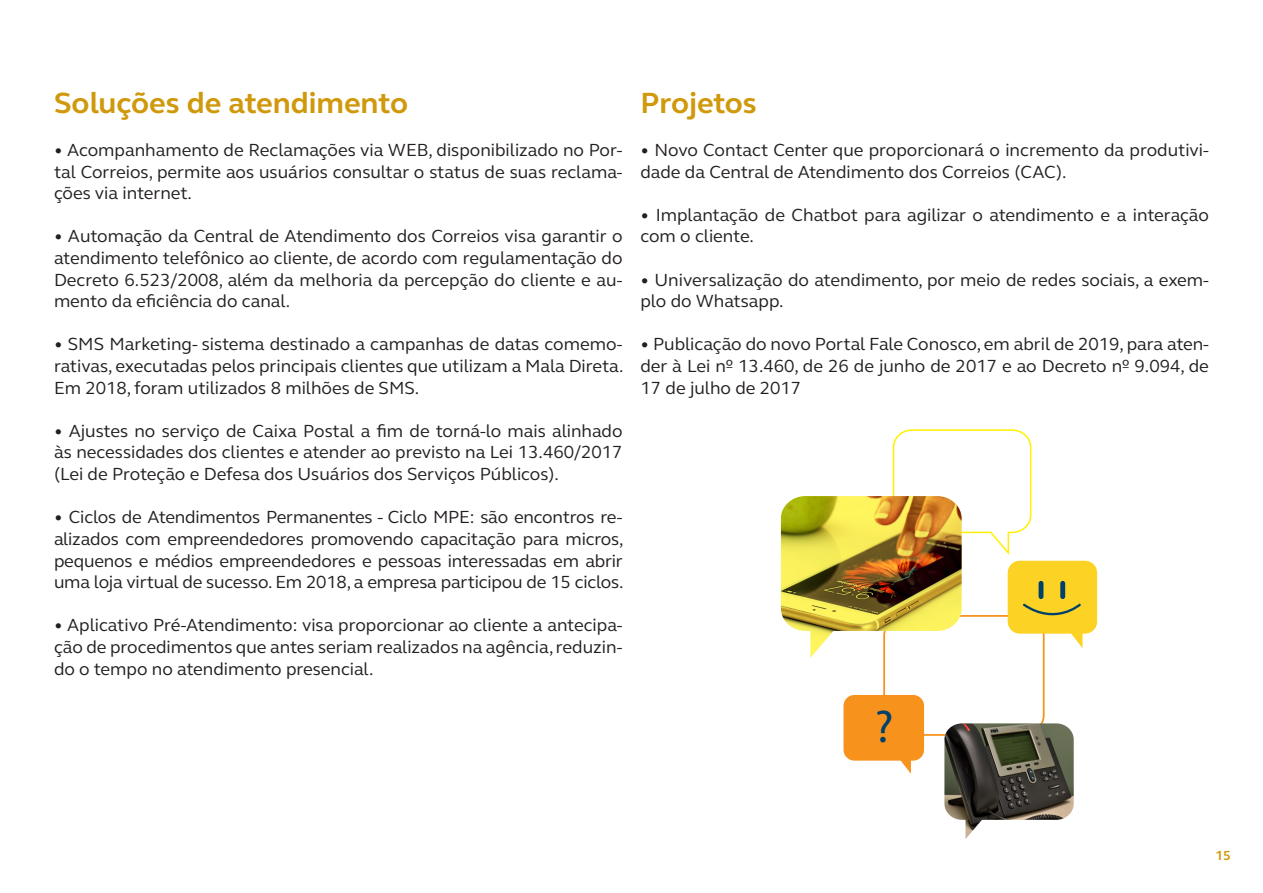
<style>
.page{position:relative;width:1263px;height:893px;background:#fff}
.page>*{position:absolute;margin:0;border:0;box-sizing:border-box;transform-origin:0 0}
.t1{font:45.9px "Myriad Pro";color:#00416a}
.titulo_nivel1{font:700 30px "FS Elliot";color:#d0990c}
.corpo{font:18px/21.6px "FS Elliot";color:#231f20;text-align:justify}
.t2{font:700 13.5px "FS Elliot";color:#d0990c}
</style>
<div class="page">
<svg style="left:781px;top:496px;width:62px;height:162px"></svg>
<img style="left:944px;top:774px;width:130px;height:65px">
<svg style="left:843px;top:429px;width:254px;height:345px"></svg>
<div style="left:1060px;top:581px;width:5px;height:18px;background:#00416a;border-radius:2px"></div>
<div style="left:1038px;top:581px;width:5px;height:18px;background:#00416a;border-radius:2px"></div>
<p class="titulo_nivel1" style="left:54px;top:83px;width:356px">Soluções de atendimento</p>
<p class="corpo" style="left:54px;top:139px;width:570px">• Acompanhamento de Reclamações via WEB, disponibilizado no Por&shy;tal Correios, permite aos usuários consultar o status de suas reclama&shy;ções via internet.</p>
<p class="corpo" style="left:54px;top:225px;width:570px">• Automação da Central de Atendimento dos Correios visa garantir o atendimento telefônico ao cliente, de acordo com regulamentação do Decreto 6.523/2008, além da melhoria da percepção do cliente e au&shy;mento da eficiência do canal.</p>
<p class="corpo" style="left:54px;top:333px;width:571px">• SMS Marketing- sistema destinado a campanhas de datas comemo&shy;rativas, executadas pelos principais clientes que utilizam a Mala Direta.<br>Em 2018, foram utilizados 8 milhões de SMS.</p>
<p class="corpo" style="left:54px;top:420px;width:570px">• Ajustes no serviço de Caixa Postal a fim de torná-lo mais alinhado às necessidades dos clientes e atender ao previsto na Lei 13.460/2017 (Lei de Proteção e Defesa dos Usuários dos Serviços Públicos).</p>
<p class="corpo" style="left:54px;top:506px;width:571px">• Ciclos de Atendimentos Permanentes - Ciclo MPE: são encontros re&shy;alizados com empreendedores promovendo capacitação para micros, pequenos e médios empreendedores e pessoas interessadas em abrir uma loja virtual de sucesso. Em 2018, a empresa participou de 15 ciclos.</p>
<p class="corpo" style="left:54px;top:614px;width:570px">• Aplicativo Pré-Atendimento: visa proporcionar ao cliente a antecipa&shy;ção de procedimentos que antes seriam realizados na agência, reduzin&shy;do o tempo no atendimento presencial.</p>
<p class="titulo_nivel1" style="left:640px;top:83px;width:118px">Projetos</p>
<p class="corpo" style="left:640px;top:139px;width:570px">• Novo Contact Center que proporcionará o incremento da produtivi&shy;dade da Central de Atendimento dos Correios (CAC).</p>
<p class="corpo" style="left:640px;top:204px;width:570px">• Implantação de Chatbot para agilizar o atendimento e a interação com o cliente.</p>
<p class="corpo" style="left:640px;top:268px;width:570px">• Universalização do atendimento, por meio de redes sociais, a exem&shy;plo do Whatsapp.</p>
<p class="corpo" style="left:640px;top:333px;width:570px">• Publicação do novo Portal Fale Conosco, em abril de 2019, para aten&shy;der à Lei nº 13.460, de 26 de junho de 2017 e ao Decreto nº 9.094, de 17 de julho de 2017</p>
<p class="t1" style="left:875px;top:698px;width:20px">?</p>
<p class="t2" style="left:1215px;top:846px;width:17px">15</p>
</div>
